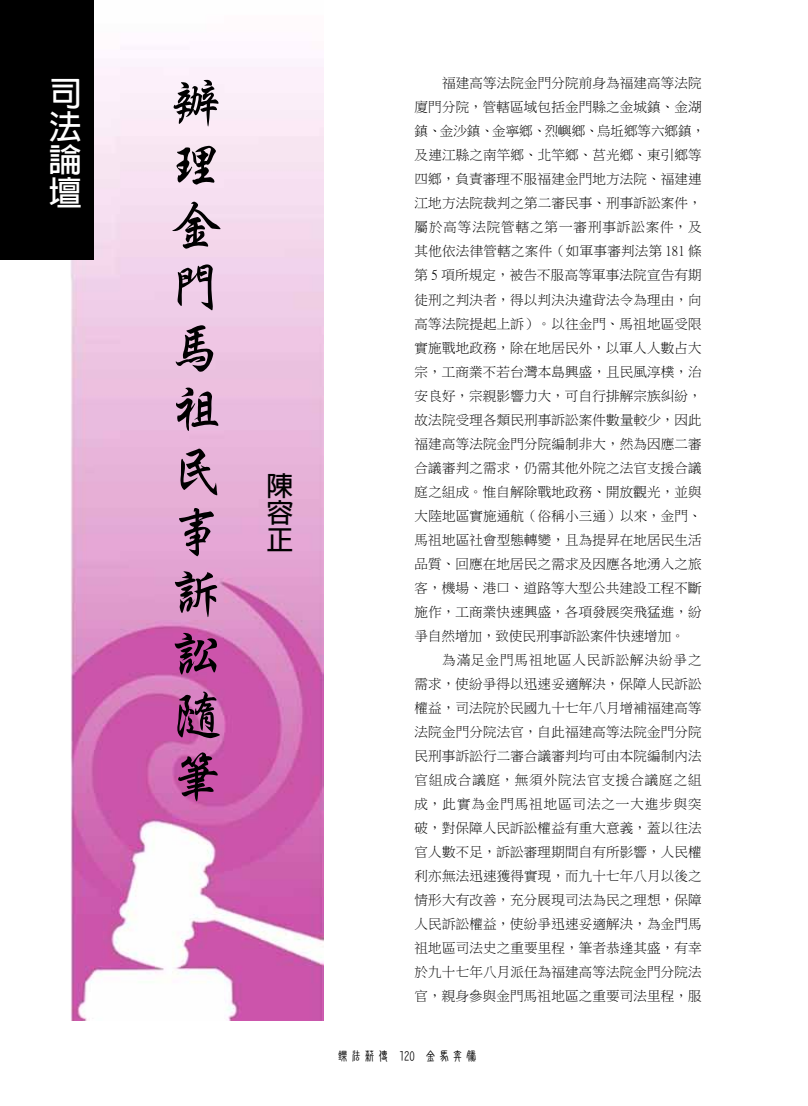
<style>
.page{position:relative;width:808px;height:1106px;background:#fff}
.page>*{position:absolute;margin:0;border:0;box-sizing:border-box;transform-origin:0 0}
.t1{font:54px/61.2px "Singkai EG Bold Big 5";color:#000}
.t2{font:700 33px/33px "Adobe Fan Heiti Std";color:#fff;text-align:justify}
.t3{font:700 27px/27px "Adobe Fan Heiti Std";color:#000;text-align:justify}
.t4{font:13.5px/24px "P Ming Li U";letter-spacing:.015em;color:#000}
.t5{font:13.5px "DF New Chuan Md HKP BF";color:#000}
</style>
<div class="page">
<img style="left:69px;top:47px;width:254px;height:973px">
<div style="left:0;top:0;width:94px;height:259px;background:#000"></div>
<h2 class="t2" style="left:49px;top:78px;width:33px">司法論壇</h2>
<h1 class="t1" style="left:169px;top:73px;width:53px">辦理金門馬祖民事訴訟隨筆</h1>
<h3 class="t3" style="left:266px;top:473px;width:28px">陳容正</h3>
<p class="t4" style="left:415px;top:71px;width:292px;text-indent:28px">福建高等法院金門分院前身為福建高等法院廈門分院，管轄區域包括金門縣之金城鎮、金湖鎮、金沙鎮、金寧鄉、烈嶼鄉、烏坵鄉等六鄉鎮，及連江縣之南竿鄉、北竿鄉、莒光鄉、東引鄉等四鄉，負責審理不服福建金門地方法院、福建連江地方法院裁判之第二審民事、刑事訴訟案件，屬於高等法院管轄之第一審刑事訴訟案件，及其他依法律管轄之案件（如軍事審判法第 181 條第 5 項所規定，被告不服高等軍事法院宣告有期徒刑之判決者，得以判決決違背法令為理由，向高等法院提起上訴）。以往金門、馬祖地區受限實施戰地政務，除在地居民外，以軍人人數占大宗，工商業不若台灣本島興盛，且民風淳樸，治安良好，宗親影響力大，可自行排解宗族糾紛，故法院受理各類民刑事訴訟案件數量較少，因此福建高等法院金門分院編制非大，然為因應二審合議審判之需求，仍需其他外院之法官支援合議庭之組成。惟自解除戰地政務、開放觀光，並與大陸地區實施通航（俗稱小三通）以來，金門、馬祖地區社會型態轉變，且為提昇在地居民生活品質、回應在地居民之需求及因應各地湧入之旅客，機場、港口、道路等大型公共建設工程不斷施作，工商業快速興盛，各項發展突飛猛進，紛爭自然增加，致使民刑事訴訟案件快速增加。</p>
<p class="t4" style="left:415px;top:647px;width:289px;text-align:justify;text-indent:28px">為滿足金門馬祖地區人民訴訟解決紛爭之需求，使紛爭得以迅速妥適解決，保障人民訴訟權益，司法院於民國九十七年八月增補福建高等法院金門分院法官，自此福建高等法院金門分院民刑事訴訟行二審合議審判均可由本院編制內法官組成合議庭，無須外院法官支援合議庭之組成，此實為金門馬祖地區司法之一大進步與突破，對保障人民訴訟權益有重大意義，蓋以往法官人數不足，訴訟審理期間自有所影響，人民權利亦無法迅速獲得實現，而九十七年八月以後之情形大有改善，充分展現司法為民之理想，保障人民訴訟權益，使紛爭迅速妥適解決，為金門馬祖地區司法史之重要里程，筆者恭逢其盛，有幸於九十七年八月派任為福建高等法院金門分院法官，親身參與金門馬祖地區之重要司法里程，服</p>
<p class="t5" style="left:336px;top:1049px;width:143px">鑠法薪傳 120 金馬奔騰</p>
</div>
